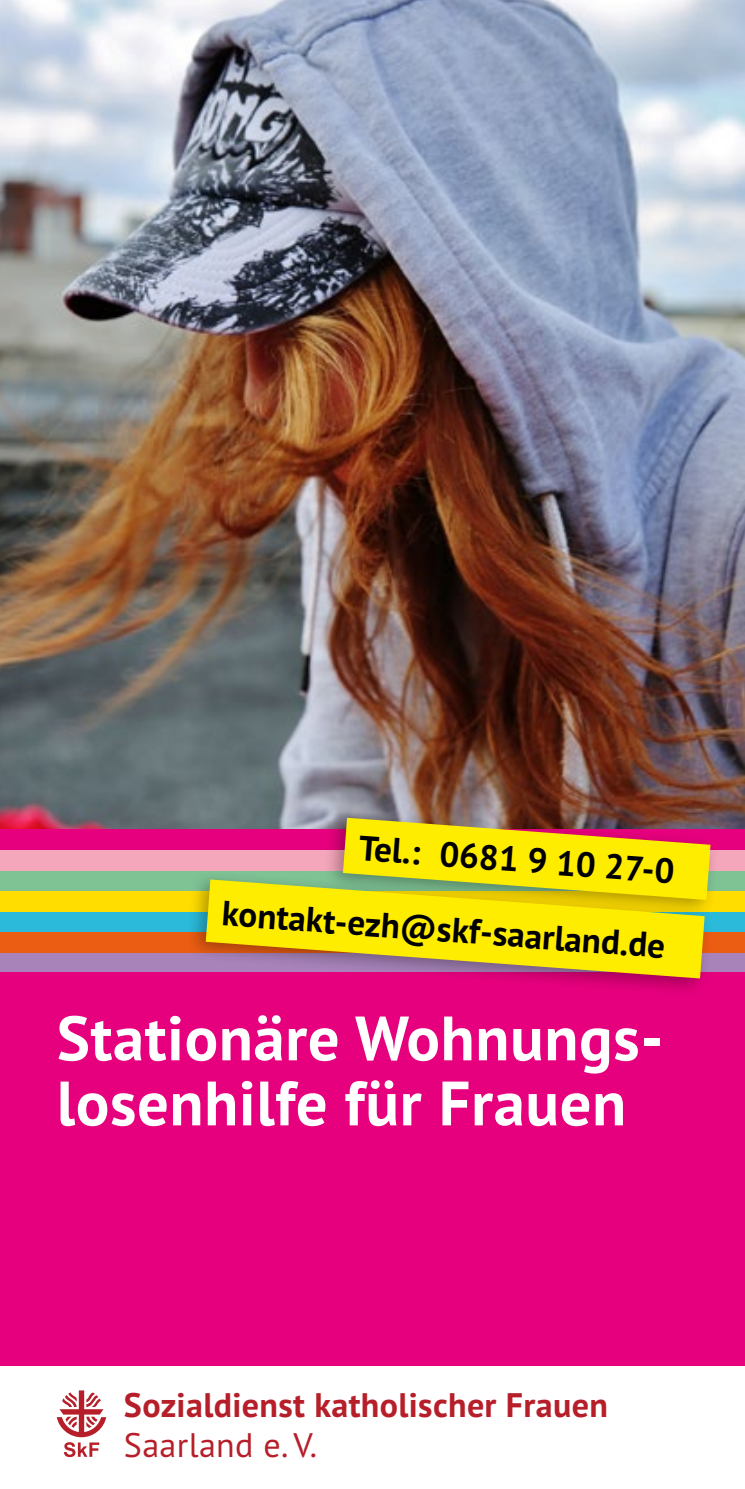
<style>
.page{position:relative;width:745px;height:1489px;background:#fff}
.page>*{position:absolute;margin:0;border:0;box-sizing:border-box;transform-origin:0 0}
.t1{font:700 62.5px/65px "PT Sans Pro";letter-spacing:.01em;color:#fff}
.t2{font:700 35px/75px "PT Sans Pro";color:#000;text-align:right}
.t3{font:700 34px "PT Sans Pro";letter-spacing:.01em;color:#b61f29}
.t4{font:34px "PT Sans Pro";letter-spacing:.01em;color:#b61f29}
</style>
<div class="page">
<img style="left:0;top:0;width:744px;height:829px">
<div style="left:0;top:831px;width:744px;height:534px;background:#e6007d"></div>
<div style="left:0;top:850px;width:744px;height:20px;background:#f4a6ba"></div>
<div style="left:0;top:870px;width:744px;height:21px;background:#7fc395"></div>
<div style="left:0;top:829px;width:744px;height:21px;background:#e6007d"></div>
<div style="left:0;top:911px;width:744px;height:21px;background:#2bbada"></div>
<div style="left:0;top:891px;width:744px;height:20px;background:#fd0"></div>
<div style="left:0;top:932px;width:744px;height:21px;background:#eb5d12"></div>
<div style="left:0;top:953px;width:744px;height:18px;background:#a783ba"></div>
<div style="left:322px;top:807px;width:397px;height:112px;background:#000;opacity:.32"></div>
<svg style="left:343px;top:817px;width:367px;height:52px;background:#e1ba19"></svg>
<div style="left:186px;top:869px;width:527px;height:128px;background:#000;opacity:.32"></div>
<svg style="left:206px;top:879px;width:498px;height:99px;fill:#ffed00"></svg>
<svg style="left:57px;top:1390px;width:49px;height:66px"></svg>
<p class="t2" style="left:230px;top:800px;width:449px;rotate:4deg">Tel.: 0681 9 10 27-0 kontakt-ezh@skf-saarland.de</p>
<h1 class="t1" style="left:57px;top:1004px;width:607px">Stationäre Wohnungs&shy;losenhilfe für Frauen</h1>
<p class="t3" style="left:124px;top:1382px;width:485px">Sozialdienst katholischer Frauen</p>
<p class="t4" style="left:124px;top:1422px;width:195px">Saarland e. V.</p>
</div>
